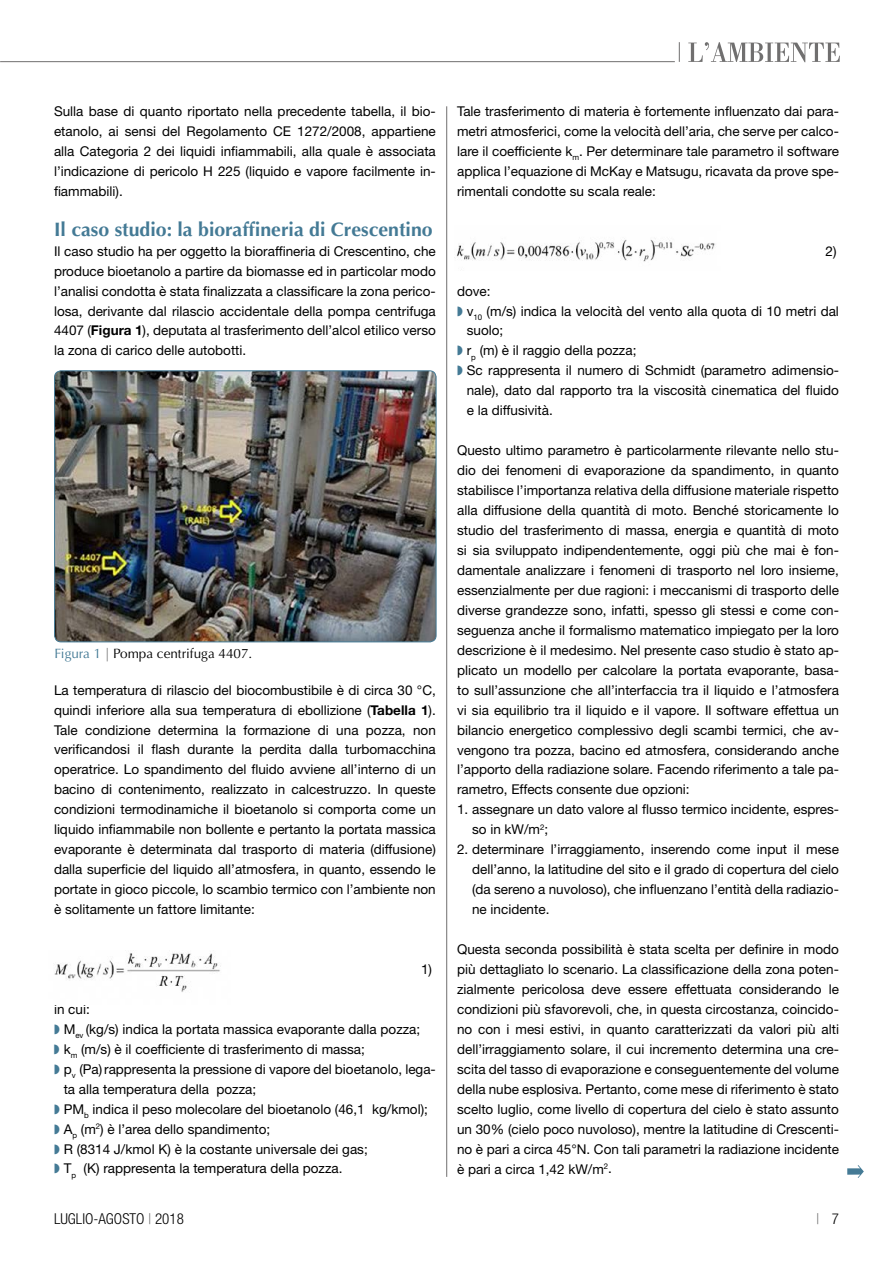
<style>
.page{position:relative;width:893px;height:1263px;background:#fff}
.page>*{position:absolute;margin:0;border:0;box-sizing:border-box;transform-origin:0 0}
.t1{font:700 19.5px "Optima";color:#447a95}
.t2{font:300 condensed 15px "Helvetica Neue";color:#000}
.t3{font:300 condensed 15px "Helvetica Neue";color:#706f6f}
.t4{font:13.5px/20px "Helvetica Neue";color:#000;text-align:justify}
.t5{font:13.5px "Optima LT Std";color:#000}
.s1{font-weight:700}
.s2{color:#447a95}
.s3{color:#706f6f}
.s4{color:#000}
</style>
<div class="page">
<hr style="left:0;top:61px;width:675px;height:1px;background:#706f6f">
<svg style="left:688px;top:42px;width:152px;height:20px"></svg>
<svg style="left:679px;top:42px;width:1px;height:20px"></svg>
<hr style="left:446px;top:106px;width:1px;height:1071px;background:#706f6f">
<img style="left:55px;top:371px;width:381px;height:271px">
<div style="left:54px;top:371px;width:382px;height:271px;border:1px solid #447a95;border-radius:6px"></div>
<svg style="left:847px;top:1165px;width:17px;height:13px"></svg>
<img style="left:54px;top:953px;width:167px;height:39px">
<img style="left:454px;top:240px;width:261px;height:22px">
<p class="t4" style="left:54px;top:101px;width:383px">Sulla base di quanto riportato nella precedente tabella, il bio&shy;etanolo, ai sensi del Regolamento CE 1272/2008, appartiene alla Categoria 2 dei liquidi infiammabili, alla quale è associata l’indicazione di pericolo H 225 (liquido e vapore facilmente in&shy;fiammabili).</p>
<h1 class="t1" style="left:54px;top:218px;width:380px">Il caso studio: la bioraffineria di Crescentino</h1>
<p class="t4" style="left:54px;top:241px;width:383px">Il caso studio ha per oggetto la bioraffineria di Crescentino, che produce bioetanolo a partire da biomasse ed in particolar modo l’analisi condotta è stata finalizzata a classificare la zona perico&shy;losa, derivante dal rilascio accidentale della pompa centrifuga 4407 (<span class="s1">Figura 1</span>), deputata al trasferimento dell’alcol etilico verso la zona di carico delle autobotti.</p>
<p class="t5" style="left:54px;top:646px;width:199px"><span class="s2">Figura 1</span> <span class="s3">|</span> Pompa centrifuga 4407.</p>
<p class="t4" style="left:54px;top:680px;width:383px">La temperatura di rilascio del biocombustibile è di circa 30 °C, quindi inferiore alla sua temperatura di ebollizione (<span class="s1">Tabella 1</span>).<br>Tale condizione determina la formazione di una pozza, non verificandosi il flash durante la perdita dalla turbomacchina operatrice. Lo spandimento del fluido avviene all’interno di un bacino di contenimento, realizzato in calcestruzzo. In queste condizioni termodinamiche il bioetanolo si comporta come un liquido infiammabile non bollente e pertanto la portata massica evaporante è determinata dal trasporto di materia (diffusione) dalla superficie del liquido all’atmosfera, in quanto, essendo le portate in gioco piccole, lo scambio termico con l’ambiente non è solitamente un fattore limitante:</p>
<p class="t4" style="left:421px;top:959px;width:13px">1)</p>
<p class="t4" style="left:54px;top:999px;width:37px">in cui:</p>
<p class="t4" style="left:54px;top:1019px;width:368px"><span class="s2">◗</span> M<sub>ev</sub> (kg/s) indica la portata massica evaporante dalla pozza;</p>
<p class="t4" style="left:54px;top:1039px;width:312px"><span class="s2">◗</span> k<sub>m</sub> (m/s) è il coefficiente di trasferimento di massa;</p>
<p class="t4" style="left:54px;top:1059px;width:383px"><span class="s2">◗</span> p<sub>v</sub> (Pa)rappresenta la pressione di vapore del bioetanolo, lega-</p>
<p class="t4" style="left:64px;top:1079px;width:194px">ta alla temperatura della pozza;</p>
<p class="t4" style="left:54px;top:1099px;width:375px"><span class="s2">◗</span> PM<sub>b</sub> indica il peso molecolare del bioetanolo (46,1 kg/kmol);</p>
<p class="t4" style="left:54px;top:1118px;width:218px"><span class="s2">◗</span> A<sub>p</sub> (m<sup>2</sup>) è l’area dello spandimento;</p>
<p class="t4" style="left:54px;top:1138px;width:315px"><span class="s2">◗</span> R (8314 J/kmol K) è la costante universale dei gas;</p>
<p class="t4" style="left:54px;top:1158px;width:290px"><span class="s2">◗</span> T<sub>p</sub> (K) rappresenta la temperatura della pozza.</p>
<p class="t4" style="left:457px;top:101px;width:383px">Tale trasferimento di materia è fortemente influenzato dai para&shy;metri atmosferici, come la velocità dell’aria, che serve per calco&shy;lare il coefficiente k<sub>m</sub>. Per determinare tale parametro il software applica l’equazione di McKay e Matsugu, ricavata da prove spe&shy;rimentali condotte su scala reale:</p>
<p class="t4" style="left:826px;top:241px;width:13px">2)</p>
<p class="t4" style="left:457px;top:281px;width:35px">dove:</p>
<p class="t4" style="left:457px;top:301px;width:383px"><span class="s2">◗</span> v<sub>10</sub> (m/s) indica la velocità del vento alla quota di 10 metri dal</p>
<p class="t4" style="left:467px;top:320px;width:38px">suolo;</p>
<p class="t4" style="left:457px;top:340px;width:181px"><span class="s2">◗</span> r<sub>p</sub> (m) è il raggio della pozza;</p>
<p class="t4" style="left:457px;top:360px;width:383px"><span class="s2">◗</span> Sc rappresenta il numero di Schmidt (parametro adimensio-</p>
<p class="t4" style="left:467px;top:380px;width:374px">nale), dato dal rapporto tra la viscosità cinematica del fluido</p>
<p class="t4" style="left:467px;top:400px;width:88px">e la diffusività.</p>
<p class="t4" style="left:457px;top:440px;width:383px">Questo ultimo parametro è particolarmente rilevante nello stu&shy;dio dei fenomeni di evaporazione da spandimento, in quanto stabilisce l’importanza relativa della diffusione materiale rispetto alla diffusione della quantità di moto. Benché storicamente lo studio del trasferimento di massa, energia e quantità di moto si sia sviluppato indipendentemente, oggi più che mai è fon&shy;damentale analizzare i fenomeni di trasporto nel loro insieme, essenzialmente per due ragioni: i meccanismi di trasporto delle diverse grandezze sono, infatti, spesso gli stessi e come con&shy;seguenza anche il formalismo matematico impiegato per la loro descrizione è il medesimo. Nel presente caso studio è stato ap&shy;plicato un modello per calcolare la portata evaporante, basa&shy;to sull’assunzione che all’interfaccia tra il liquido e l’atmosfera vi sia equilibrio tra il liquido e il vapore. Il software effettua un bilancio energetico complessivo degli scambi termici, che av&shy;vengono tra pozza, bacino ed atmosfera, considerando anche l’apporto della radiazione solare. Facendo riferimento a tale pa&shy;rametro, Effects consente due opzioni:</p>
<p class="t4" style="left:472px;top:799px;width:368px;text-indent:-15px">1. assegnare un dato valore al flusso termico incidente, espres&shy;so in kW/m<sup>2</sup>;</p>
<p class="t4" style="left:472px;top:839px;width:368px;text-indent:-15px">2. determinare l’irraggiamento, inserendo come input il mese dell’anno, la latitudine del sito e il grado di copertura del cielo (da sereno a nuvoloso), che influenzano l’entità della radiazio&shy;ne incidente.</p>
<p class="t4" style="left:457px;top:939px;width:383px">Questa seconda possibilità è stata scelta per definire in modo più dettagliato lo scenario. La classificazione della zona poten&shy;zialmente pericolosa deve essere effettuata considerando le condizioni più sfavorevoli, che, in questa circostanza, coincido&shy;no con i mesi estivi, in quanto caratterizzati da valori più alti dell’irraggiamento solare, il cui incremento determina una cre&shy;scita del tasso di evaporazione e conseguentemente del volume della nube esplosiva. Pertanto, come mese di riferimento è stato scelto luglio, come livello di copertura del cielo è stato assunto un 30% (cielo poco nuvoloso), mentre la latitudine di Crescenti&shy;no è pari a circa 45°N. Con tali parametri la radiazione incidente è pari a circa 1,42 kW/m<sup>2</sup>.</p>
<p class="t2" style="left:54px;top:1210px;width:131px">LUGLIO-AGOSTO <span class="s3">|</span> 2018</p>
<p class="t3" style="left:816px;top:1210px;width:24px">| <span class="s4">7</span></p>
</div>
